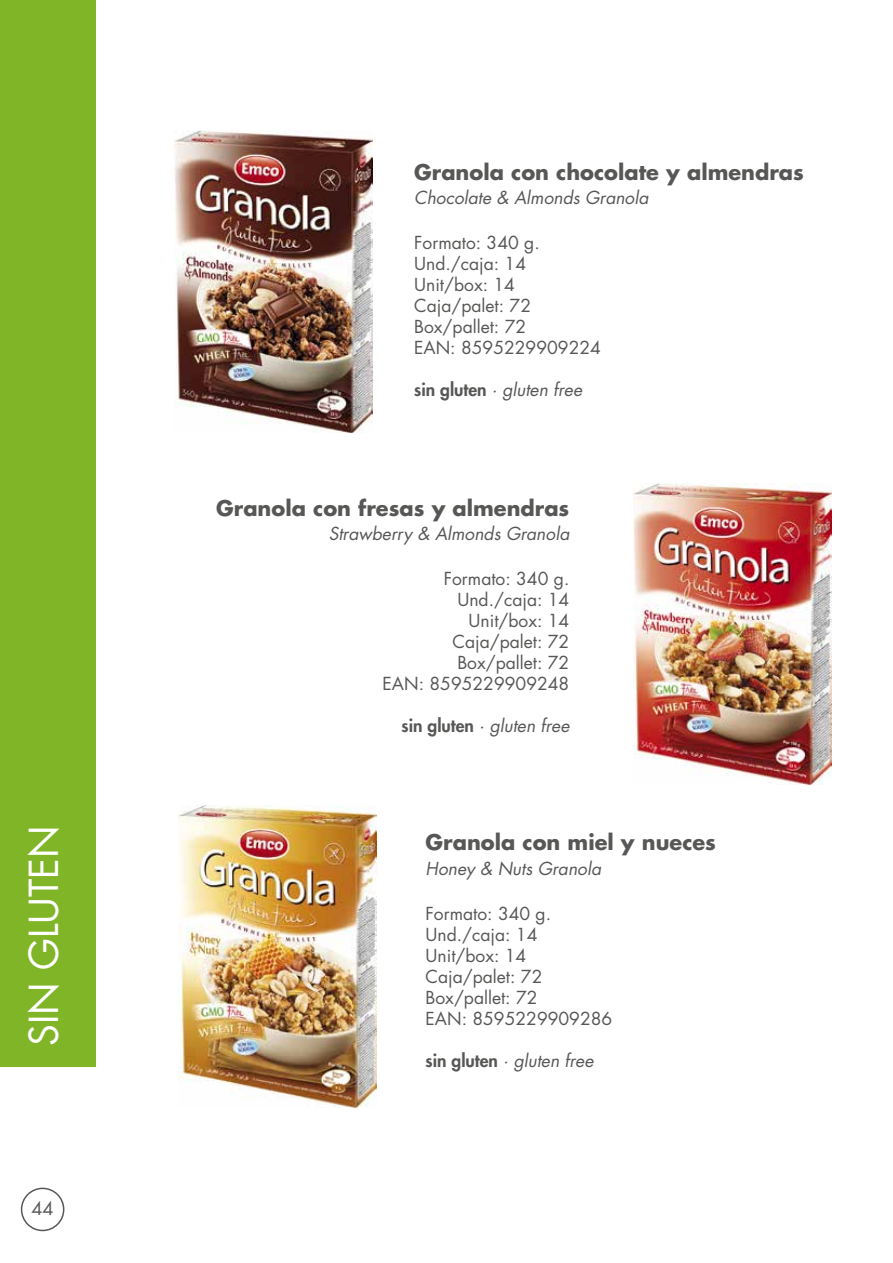
<style>
.page{position:relative;width:893px;height:1263px;background:#fff}
.page>*{position:absolute;margin:0;border:0;box-sizing:border-box;transform-origin:0 0}
.t1{font:39px "Futura Std";color:#fff}
.t2{font:700 21px "Futura Std";color:#575756}
.t3{font:18px "Futura Std";color:#575756}
.t4{font:17.4px/21px "Futura Std";color:#575756}
.t5{font:italic 17.4px "Futura Std";color:#575756}
.s1{font-weight:800;font-style:normal}
</style>
<div class="page">
<svg style="left:21px;top:1187px;width:43px;height:44px"></svg>
<img style="left:175px;top:131px;width:198px;height:301px">
<img style="left:178px;top:806px;width:199px;height:301px">
<img style="left:634px;top:483px;width:197px;height:301px">
<div style="left:0;top:0;width:95px;height:1066px;background:#81b528"></div>
<h1 class="t1" style="left:19px;top:1046px;width:222px;rotate:-90deg">SIN GLUTEN</h1>
<p class="t3" style="left:31px;top:1197px;width:24px">44</p>
<p class="t2" style="left:414px;top:158px;width:391px">Granola con chocolate y almendras</p>
<p class="t5" style="left:414px;top:187px;width:236px">Chocolate &amp; Almonds Granola</p>
<p class="t4" style="left:414px;top:233px;width:188px">Formato: 340 g.<br>Und./caja: 14<br>Unit/box: 14<br>Caja/palet: 72<br>Box/pallet: 72<br>EAN: 8595229909224</p>
<p class="t5" style="left:414px;top:379px;width:169px"><span class="s1">sin gluten</span> · gluten free</p>
<p class="t2" style="left:216px;top:494px;width:355px">Granola con fresas y almendras</p>
<p class="t5" style="left:329px;top:522px;width:242px">Strawberry &amp; Almonds Granola</p>
<p class="t4" style="left:383px;top:569px;width:188px;text-align:right">Formato: 340 g.<br>Und./caja: 14<br>Unit/box: 14<br>Caja/palet: 72<br>Box/pallet: 72<br>EAN: 8595229909248</p>
<p class="t5" style="left:402px;top:715px;width:169px"><span class="s1">sin gluten</span> · gluten free</p>
<p class="t2" style="left:426px;top:829px;width:292px">Granola con miel y nueces</p>
<p class="t5" style="left:426px;top:857px;width:177px">Honey &amp; Nuts Granola</p>
<p class="t4" style="left:426px;top:904px;width:188px">Formato: 340 g.<br>Und./caja: 14<br>Unit/box: 14<br>Caja/palet: 72<br>Box/pallet: 72<br>EAN: 8595229909286</p>
<p class="t5" style="left:426px;top:1049px;width:169px"><span class="s1">sin gluten</span> · gluten free</p>
</div>
